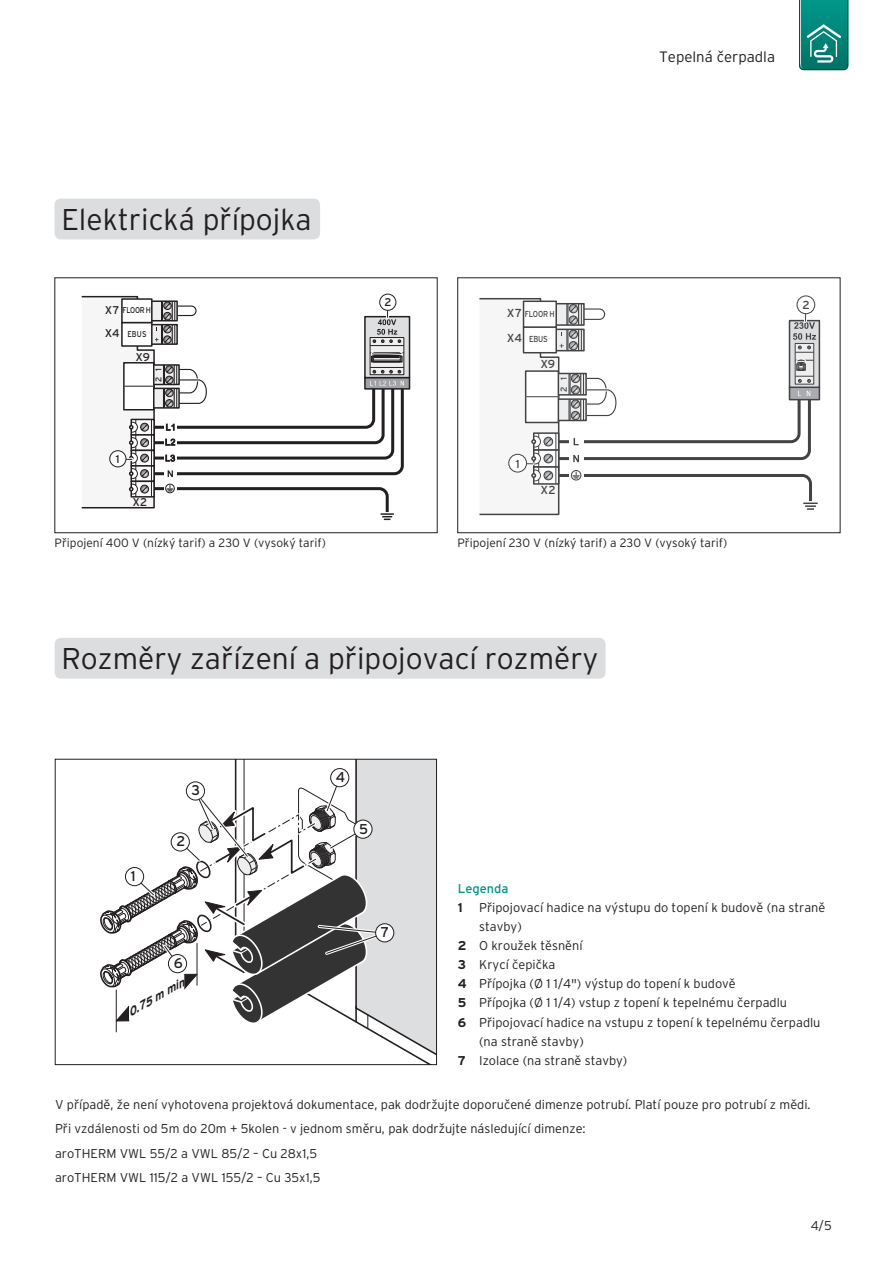
<style>
.page{position:relative;width:893px;height:1263px;background:#fff}
.page>*{position:absolute;margin:0;border:0;box-sizing:border-box;transform-origin:0 0}
.t1{font:300 30px "Interstate CE";color:#231f20}
.t2{font:300 15px "Interstate CE";color:#231f20}
.t3{font:14.25px "Interstate CE";color:#231f20}
.t4{font:300 12.75px/24.6px "Interstate CE";color:#231f20}
.t5{font:12.75px "Interstate CE";color:#009385}
.t6{font:700 12.75px "Interstate CE";color:#231f20}
.t7{font:300 12px "Interstate CE";color:#231f20}
.t8{font:italic 700 11.55px "Interstate CE";color:#231f20}
.t9{font:11.55px "Interstate OT";color:#424344}
.t10{font:11.25px "Interstate CE";color:#231f20}
.t11{font:8.7px "Interstate OT";letter-spacing:-.025em;color:#424344;scale:.85 1}
.t12{font:8.7px "Interstate OT";letter-spacing:-.025em;color:#424344}
.t13{font:8.4px "Interstate CE";letter-spacing:-.04em;color:#231f20;scale:.85 1}
.t14{font:8.4px "Interstate CE";letter-spacing:-.04em;color:#231f20}
.s1{font-size:11.25px}
.s2{font-size:11.55px}
.s3{font-weight:700}
.s4{font-family:"Interstate OT"}
</style>
<div class="page">
<svg style="left:799px;top:0;width:49px;height:70px"></svg>
<div style="left:365px;top:377px;width:44px;height:12px;background:#a0a2a5"></div>
<div style="left:364px;top:377px;width:46px;height:13px;border:1px solid #231f20"></div>
<div style="left:365px;top:317px;width:44px;height:61px;background:#dedfe1"></div>
<div style="left:364px;top:316px;width:46px;height:62px;border:1px solid #231f20"></div>
<div style="left:380px;top:294px;width:16px;height:16px;background:#403c3d;border-radius:50%"></div>
<div style="left:379px;top:294px;width:17px;height:17px;border:1px solid #231f20;border-radius:50%"></div>
<svg style="left:81px;top:295px;width:324px;height:225px"></svg>
<div style="left:110px;top:451px;width:16px;height:16px;background:#fff;border-radius:50%"></div>
<div style="left:109px;top:450px;width:17px;height:17px;border:1px solid #231f20;border-radius:50%"></div>
<div style="left:55px;top:278px;width:382px;height:255px;border:1px solid #231f20"></div>
<div style="left:55px;top:199px;width:265px;height:40px;background:#dcdddf;border-radius:6px"></div>
<div style="left:789px;top:387px;width:30px;height:13px;background:#abacb0"></div>
<div style="left:789px;top:386px;width:31px;height:14px;border:1px solid #424344"></div>
<div style="left:789px;top:321px;width:30px;height:66px;background:#dcdddf"></div>
<div style="left:789px;top:320px;width:31px;height:68px;border:1px solid #424344"></div>
<div style="left:797px;top:296px;width:18px;height:18px;border:1px solid #424344;border-radius:50%"></div>
<svg style="left:479px;top:297px;width:338px;height:219px"></svg>
<div style="left:509px;top:454px;width:17px;height:18px;background:#fff;border-radius:50%"></div>
<div style="left:508px;top:454px;width:19px;height:18px;border:1px solid #424344;border-radius:50%"></div>
<div style="left:458px;top:278px;width:382px;height:255px;border:1px solid #231f20"></div>
<div style="left:55px;top:638px;width:551px;height:41px;background:#dcdddf;border-radius:6px"></div>
<svg style="left:100px;top:761px;width:335px;height:302px"></svg>
<div style="left:171px;top:833px;width:18px;height:18px;background:#fff;border-radius:50%"></div>
<div style="left:171px;top:832px;width:19px;height:19px;border:1px solid #231f20;border-radius:50%"></div>
<div style="left:55px;top:759px;width:382px;height:306px;border:1px solid #231f20"></div>
<p class="t2" style="left:659px;top:51px;width:117px">Tepelná čerpadla</p>
<h1 class="t1" style="left:61px;top:208px;width:252px">Elektrická přípojka</h1>
<p class="t13" style="left:105px;top:307px;width:56px"><span class="s1">X7</span> FLOOR H</p>
<p class="t10" style="left:105px;top:329px;width:16px">X4</p>
<p class="t13" style="left:127px;top:331px;width:24px">EBUS</p>
<p class="t10" style="left:135px;top:353px;width:16px">X9</p>
<p class="t14" style="left:155px;top:382px;width:15px;rotate:-90deg">2 1</p>
<p class="t10" style="left:116px;top:455px;width:5px">1</p>
<p class="t10" style="left:132px;top:498px;width:16px">X2</p>
<p class="t7" style="left:55px;top:539px;width:273px">Připojení 400 V (nízký tarif) a 230 V (vysoký tarif)</p>
<p class="t10" style="left:384px;top:298px;width:9px">2</p>
<p class="t11" style="left:507px;top:311px;width:58px"><span class="s2">X7</span> FLOOR H</p>
<p class="t9" style="left:507px;top:334px;width:17px">X4</p>
<p class="t11" style="left:529px;top:336px;width:23px">EBUS</p>
<p class="t9" style="left:540px;top:360px;width:16px">X9</p>
<p class="t12" style="left:561px;top:392px;width:16px;rotate:-90deg">2 1</p>
<p class="t9" style="left:516px;top:459px;width:5px">1</p>
<p class="t9" style="left:540px;top:486px;width:17px">X2</p>
<p class="t7" style="left:458px;top:539px;width:271px">Připojení 230 V (nízký tarif) a 230 V (vysoký tarif)</p>
<h1 class="t1" style="left:61px;top:647px;width:539px">Rozměry zařízení a připojovací rozměry</h1>
<p class="t3" style="left:131px;top:871px;width:6px">1</p>
<p class="t3" style="left:192px;top:785px;width:10px">3</p>
<p class="t3" style="left:176px;top:836px;width:10px">2</p>
<p class="t3" style="left:336px;top:772px;width:11px">4</p>
<p class="t3" style="left:359px;top:823px;width:11px">5</p>
<p class="t9" style="left:802px;top:301px;width:9px">2</p>
<p class="t5" style="left:458px;top:883px;width:52px">Legenda</p>
<p class="t6" style="left:458px;top:902px;width:6px">1</p>
<p class="t4" style="left:479px;top:896px;width:348px">Připojovací hadice na výstupu do topení k budově (na straně</p>
<p class="t4" style="left:479px;top:915px;width:44px">stavby)</p>
<p class="t4" style="left:458px;top:934px;width:126px"><span class="s3">2</span> O kroužek těsnění</p>
<p class="t4" style="left:458px;top:953px;width:99px"><span class="s3">3</span> Krycí čepička</p>
<p class="t4" style="left:458px;top:973px;width:279px"><span class="s3">4</span> Přípojka (<span class="s4">Ø</span> 1 1/4") výstup do topení k budově</p>
<p class="t4" style="left:458px;top:992px;width:331px"><span class="s3">5</span> Přípojka (<span class="s4">Ø</span> 1 1/4) vstup z topení k tepelnému čerpadlu</p>
<p class="t4" style="left:458px;top:1011px;width:364px"><span class="s3">6</span> Připojovací hadice na vstupu z topení k tepelnému čerpadlu</p>
<p class="t4" style="left:479px;top:1030px;width:106px">(na straně stavby)</p>
<p class="t4" style="left:458px;top:1049px;width:171px"><span class="s3">7</span> Izolace (na straně stavby)</p>
<p class="t4" style="left:55px;top:1093px;width:757px">V případě, že není vyhotovena projektová dokumentace, pak dodržujte doporučené dimenze potrubí. Platí pouze pro potrubí z mědi.<br>Při vzdálenosti od 5m do 20m + 5kolen - v jednom směru, pak dodržujte následující dimenze:<br>aroTHERM VWL 55/2 a VWL 85/2 – Cu 28x1,5<br>aroTHERM VWL 115/2 a VWL 155/2 – Cu 35x1,5</p>
<p class="t4" style="left:811px;top:1214px;width:23px">4/5</p>
<p class="t3" style="left:381px;top:927px;width:10px">7</p>
<p class="t3" style="left:174px;top:958px;width:11px">6</p>
<p class="t8" style="left:126px;top:1009px;width:68px;rotate:-30deg">0.75 m min.</p>
</div>
